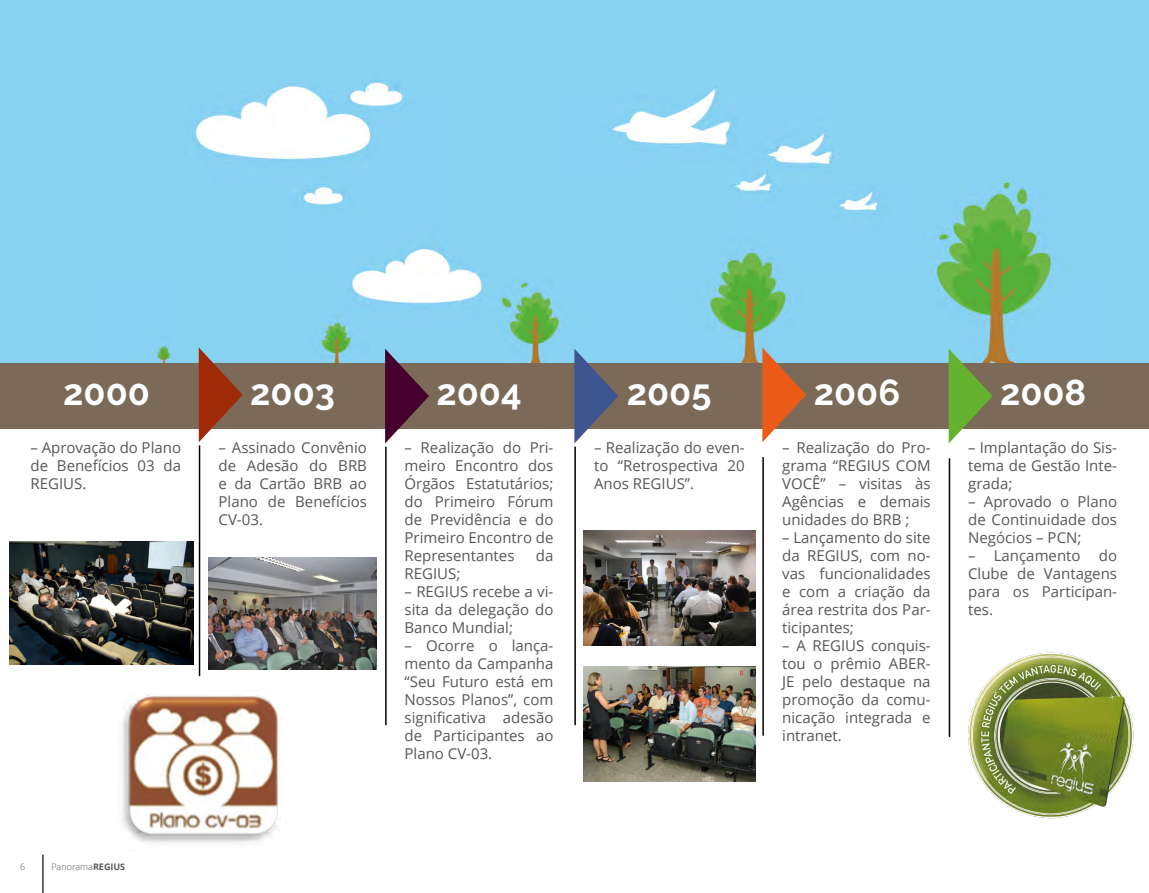
<style>
.page{position:relative;width:1149px;height:893px;background:#fff}
.page>*{position:absolute;margin:0;border:0;box-sizing:border-box;transform-origin:0 0}
.t1{font:700 36px "Raleway";color:#fff}
.Parágrafo_simples{font:15px/18px "Open Sans";color:#575756;text-align:justify}
.t2{font:300 9px "Open Sans";color:#575756}
.s1{font-weight:700}
</style>
<div class="page">
<svg style="left:43px;top:854px;width:1px;height:39px"></svg>
<img style="left:0;top:0;width:1148px;height:363px">
<div style="left:0;top:363px;width:1148px;height:66px;background:#7b6a57"></div>
<svg style="left:762px;top:347px;width:44px;height:95px"></svg>
<hr style="left:762px;top:457px;width:1px;height:279px;background:#000">
<svg style="left:948px;top:349px;width:44px;height:94px"></svg>
<hr style="left:948px;top:458px;width:1px;height:279px;background:#000">
<svg style="left:199px;top:347px;width:43px;height:95px"></svg>
<hr style="left:199px;top:445px;width:1px;height:231px;background:#000">
<svg style="left:385px;top:349px;width:44px;height:94px"></svg>
<hr style="left:385px;top:447px;width:1px;height:278px;background:#000">
<svg style="left:574px;top:349px;width:44px;height:94px"></svg>
<hr style="left:574px;top:447px;width:1px;height:278px;background:#000">
<img style="left:9px;top:542px;width:184px;height:123px">
<img style="left:583px;top:530px;width:172px;height:116px">
<img style="left:968px;top:652px;width:166px;height:167px">
<img style="left:208px;top:557px;width:168px;height:112px">
<img style="left:583px;top:666px;width:172px;height:116px">
<img style="left:122px;top:695px;width:158px;height:148px">
<p class="t1" style="left:63px;top:372px;width:88px">2000</p>
<p class="Parágrafo_simples" style="left:31px;top:438px;width:152px">– Aprovação do Plano de Benefícios 03 da REGIUS.</p>
<p class="t1" style="left:250px;top:372px;width:86px">2003</p>
<p class="Parágrafo_simples" style="left:218px;top:438px;width:150px">– Assinado Convênio de Adesão do BRB e da Cartão BRB ao Plano de Benefícios CV-03.</p>
<p class="t1" style="left:436px;top:372px;width:87px">2004</p>
<p class="Parágrafo_simples" style="left:404px;top:438px;width:150px">– Realização do Pri&shy;meiro Encontro dos Órgãos Estatutários; do Primeiro Fórum de Previdência e do Primeiro Encontro de Representantes</p>
<p class="Parágrafo_simples" style="left:535px;top:546px;width:19px">da</p>
<p class="Parágrafo_simples" style="left:404px;top:564px;width:57px">REGIUS;</p>
<p class="Parágrafo_simples" style="left:404px;top:582px;width:150px">– REGIUS recebe a vi&shy;sita da delegação do Banco Mundial;</p>
<p class="Parágrafo_simples" style="left:404px;top:636px;width:150px">– Ocorre o lança&shy;mento da Campanha “Seu Futuro está em Nossos Planos”, com significativa adesão de Participantes ao Plano CV-03.</p>
<p class="t1" style="left:626px;top:372px;width:86px">2005</p>
<p class="Parágrafo_simples" style="left:594px;top:438px;width:152px">– Realização do even&shy;to “Retrospectiva 20<br>Anos REGIUS”.</p>
<p class="t1" style="left:813px;top:372px;width:88px">2006</p>
<p class="Parágrafo_simples" style="left:782px;top:438px;width:150px">– Realização do Pro&shy;grama “REGIUS COM VOCÊ” – visitas às Agências e demais unidades do BRB ;</p>
<p class="Parágrafo_simples" style="left:782px;top:528px;width:150px">– Lançamento do site da REGIUS, com no&shy;vas funcionalidades e com a criação da área restrita dos Par&shy;ticipantes;</p>
<p class="Parágrafo_simples" style="left:782px;top:636px;width:150px">– A REGIUS conquis&shy;tou o prêmio ABER-JE pelo destaque na promoção da comu&shy;nicação integrada e intranet.</p>
<p class="t1" style="left:999px;top:372px;width:88px">2008</p>
<p class="Parágrafo_simples" style="left:967px;top:438px;width:150px">– Implantação do Sis&shy;tema de Gestão Inte&shy;grada;</p>
<p class="Parágrafo_simples" style="left:967px;top:492px;width:150px">– Aprovado o Plano de Continuidade dos Negócios – PCN;</p>
<p class="Parágrafo_simples" style="left:967px;top:546px;width:150px">– Lançamento do Clube de Vantagens para os Participan&shy;tes.</p>
<p class="t2" style="left:20px;top:861px;width:7px">6</p>
<p class="t2" style="left:51px;top:861px;width:75px">Panorama<span class="s1">REGIUS</span></p>
</div>
